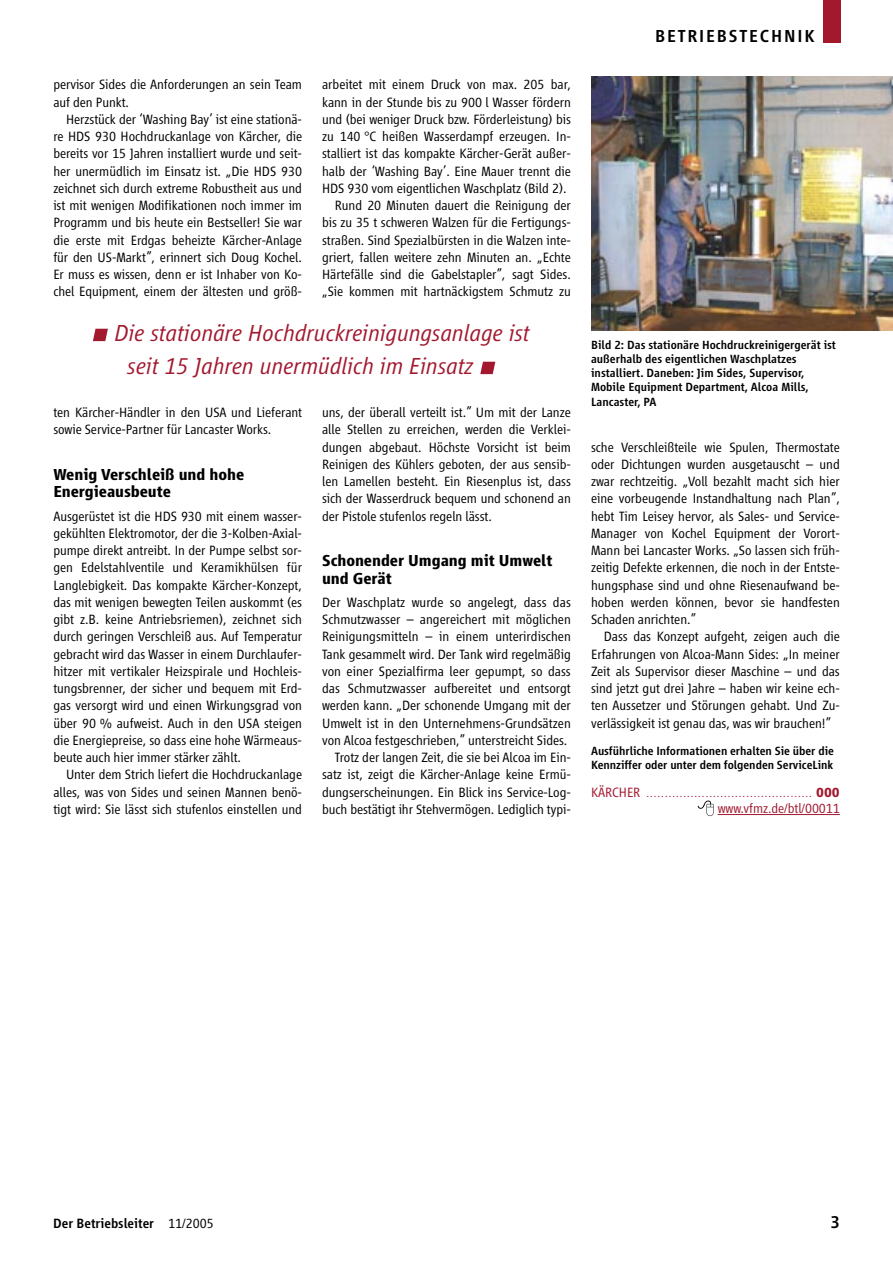
<style>
.page{position:relative;width:893px;height:1263px;background:#fff}
.page>*{position:absolute;margin:0;border:0;box-sizing:border-box;transform-origin:0 0}
.Zitat_groß{font:italic 300 24px/33px "Vialog LT";color:#a2182f}
.Rubrizierung_rechts{font:500 18px "Vialog LT";letter-spacing:.1em;color:#000}
.ZwiTi_2-zeilig_im_Text{font:700 16.5px/17.2px "Vialog LT";letter-spacing:-.005em;color:#000}
.Grundschrift_9_3_pt_Einzug{font:300 13.95px/17.2px "Vialog LT";letter-spacing:-.005em;color:#000;text-align:justify}
.Grundschrift_9_3_pt{font:300 13.95px/17.2px "Vialog LT";letter-spacing:-.005em;color:#000;text-align:justify}
.Kolumnenzeile_rechte_Seite{font:500 13.95px "Vialog LT";color:#000}
.servicelink{font:300 13.95px "Vialog LT";letter-spacing:-.005em;color:#a2182f}
.Bildunterschrift{font:500 12.3px/14.2px "Vialog LT";color:#000}
.Abschluss-Satz{font:500 12.3px/14.2px "Vialog LT";letter-spacing:-.005em;color:#000}
.t1{font:300 10.5px "Vialog LT";color:#a2182f}
.s1{font-size:13.95px}
.s2{font-weight:700;font-size:13.95px}
.s3{font-weight:300}
</style>
<div class="page">
<div style="left:823px;top:0;width:17px;height:43px;background:#a2182f"></div>
<svg style="left:93px;top:329px;width:15px;height:12px"></svg>
<svg style="left:480px;top:362px;width:15px;height:12px"></svg>
<svg style="left:698px;top:800px;width:16px;height:16px"></svg>
<hr style="left:718px;top:814px;width:122px;height:1px;background:#a2182f">
<img style="left:591px;top:77px;width:302px;height:254px">
<p class="Grundschrift_9_3_pt" style="left:53px;top:76px;width:250px">pervisor Sides die Anforderungen an sein Team auf den Punkt.</p>
<p class="Grundschrift_9_3_pt_Einzug" style="left:53px;top:111px;width:250px;text-indent:13px">Herzstück der ‘Washing Bay’ ist eine stationä&shy;re HDS 930 Hochdruckanlage von Kärcher, die bereits vor 15 Jahren installiert wurde und seit&shy;her unermüdlich im Einsatz ist. „Die HDS 930 zeichnet sich durch extreme Robustheit aus und ist mit wenigen Modifikationen noch immer im Programm und bis heute ein Bestseller! Sie war die erste mit Erdgas beheizte Kärcher-Anlage für den US-Markt”, erinnert sich Doug Kochel.<br>Er muss es wissen, denn er ist Inhaber von Ko&shy;chel Equipment, einem der ältesten und größ-</p>
<p class="Grundschrift_9_3_pt_Einzug" style="left:322px;top:76px;width:250px">arbeitet mit einem Druck von max. 205 bar, kann in der Stunde bis zu 900 l Wasser fördern und (bei weniger Druck bzw. Förderleistung) bis zu 140 °C heißen Wasserdampf erzeugen. In&shy;stalliert ist das kompakte Kärcher-Gerät außer&shy;halb der ‘Washing Bay’. Eine Mauer trennt die HDS 930 vom eigentlichen Waschplatz (Bild 2).</p>
<p class="Grundschrift_9_3_pt_Einzug" style="left:322px;top:197px;width:250px;text-indent:13px">Rund 20 Minuten dauert die Reinigung der bis zu 35 t schweren Walzen für die Fertigungs&shy;straßen. Sind Spezialbürsten in die Walzen inte&shy;griert, fallen weitere zehn Minuten an. „Echte Härtefälle sind die Gabelstapler”, sagt Sides. „Sie kommen mit hartnäckigstem Schmutz zu</p>
<p class="Zitat_groß" style="left:128px;top:317px;width:404px;text-indent:-13px">Die stationäre Hochdruckreinigungsanlage ist seit 15 Jahren unermüdlich im Einsatz</p>
<p class="Grundschrift_9_3_pt_Einzug" style="left:53px;top:404px;width:250px">ten Kärcher-Händler in den USA und Lieferant sowie Service-Partner für Lancaster Works.</p>
<p class="ZwiTi_2-zeilig_im_Text" style="left:53px;top:466px;width:192px">Wenig Verschleiß und hohe<br>Energieausbeute</p>
<p class="Grundschrift_9_3_pt" style="left:53px;top:507px;width:250px">Ausgerüstet ist die HDS 930 mit einem wasser&shy;gekühlten Elektromotor, der die 3-Kolben-Axial&shy;pumpe direkt antreibt. In der Pumpe selbst sor&shy;gen Edelstahlventile und Keramikhülsen für Langlebigkeit. Das kompakte Kärcher-Konzept, das mit wenigen bewegten Teilen auskommt (es gibt z.B. keine Antriebsriemen), zeichnet sich durch geringen Verschleiß aus. Auf Temperatur gebracht wird das Wasser in einem Durchlaufer&shy;hitzer mit vertikaler Heizspirale und Hochleis&shy;tungsbrenner, der sicher und bequem mit Erd&shy;gas versorgt wird und einen Wirkungsgrad von über 90 % aufweist. Auch in den USA steigen die Energiepreise, so dass eine hohe Wärmeaus&shy;beute auch hier immer stärker zählt.</p>
<p class="Grundschrift_9_3_pt_Einzug" style="left:53px;top:766px;width:250px;text-indent:13px">Unter dem Strich liefert die Hochdruckanlage alles, was von Sides und seinen Mannen benö&shy;tigt wird: Sie lässt sich stufenlos einstellen und</p>
<p class="Grundschrift_9_3_pt_Einzug" style="left:322px;top:404px;width:250px">uns, der überall verteilt ist.” Um mit der Lanze alle Stellen zu erreichen, werden die Verklei&shy;dungen abgebaut. Höchste Vorsicht ist beim Reinigen des Kühlers geboten, der aus sensib&shy;len Lamellen besteht. Ein Riesenplus ist, dass sich der Wasserdruck bequem und schonend an der Pistole stufenlos regeln lässt.</p>
<p class="ZwiTi_2-zeilig_im_Text" style="left:322px;top:552px;width:232px">Schonender Umgang mit Umwelt und Gerät</p>
<p class="Grundschrift_9_3_pt" style="left:322px;top:594px;width:250px">Der Waschplatz wurde so angelegt, dass das Schmutzwasser – angereichert mit möglichen Reinigungsmitteln – in einem unterirdischen Tank gesammelt wird. Der Tank wird regelmäßig von einer Spezialfirma leer gepumpt, so dass das Schmutzwasser aufbereitet und entsorgt werden kann. „Der schonende Umgang mit der Umwelt ist in den Unternehmens-Grundsätzen von Alcoa festgeschrieben,” unterstreicht Sides.</p>
<p class="Grundschrift_9_3_pt_Einzug" style="left:322px;top:749px;width:250px;text-indent:13px">Trotz der langen Zeit, die sie bei Alcoa im Ein&shy;satz ist, zeigt die Kärcher-Anlage keine Ermü&shy;dungserscheinungen. Ein Blick ins Service-Log&shy;buch bestätigt ihr Stehvermögen. Lediglich typi-</p>
<p class="Rubrizierung_rechts" style="left:655px;top:27px;width:161px">BETRIEBSTECHNIK</p>
<p class="Bildunterschrift" style="left:591px;top:337px;width:246px">Bild 2: Das stationäre Hochdruckreinigergerät ist außerhalb des eigentlichen Waschplatzes installiert. Daneben: Jim Sides, Supervisor, Mobile Equipment Department, Alcoa Mills, Lancaster, PA</p>
<p class="Grundschrift_9_3_pt_Einzug" style="left:591px;top:438px;width:250px">sche Verschleißteile wie Spulen, Thermostate oder Dichtungen wurden ausgetauscht – und zwar rechtzeitig. „Voll bezahlt macht sich hier eine vorbeugende Instandhaltung nach Plan”, hebt Tim Leisey hervor, als Sales- und Service-Manager von Kochel Equipment der Vorort-Mann bei Lancaster Works. „So lassen sich früh&shy;zeitig Defekte erkennen, die noch in der Entste&shy;hungsphase sind und ohne Riesenaufwand be&shy;hoben werden können, bevor sie handfesten Schaden anrichten.”</p>
<p class="Grundschrift_9_3_pt_Einzug" style="left:591px;top:628px;width:250px;text-indent:13px">Dass das Konzept aufgeht, zeigen auch die Erfahrungen von Alcoa-Mann Sides: „In meiner Zeit als Supervisor dieser Maschine – und das sind jetzt gut drei Jahre – haben wir keine ech&shy;ten Aussetzer und Störungen gehabt. Und Zu&shy;verlässigkeit ist genau das, was wir brauchen!”</p>
<p class="Abschluss-Satz" style="left:591px;top:743px;width:244px">Ausführliche Informationen erhalten Sie über die<br>Kennziffer oder unter dem folgenden ServiceLink</p>
<p class="t1" style="left:591px;top:787px;width:250px"><span class="s1">KÄRCHER</span> ............................................. <span class="s2">000</span></p>
<p class="servicelink" style="left:718px;top:801px;width:124px">www.vfmz.de/btl/00011</p>
<p class="Kolumnenzeile_rechte_Seite" style="left:53px;top:1215px;width:162px">Der Betriebsleiter <span class="s3">11/2005</span></p>
<p class="Rubrizierung_rechts" style="left:830px;top:1212px;width:11px">3</p>
</div>
